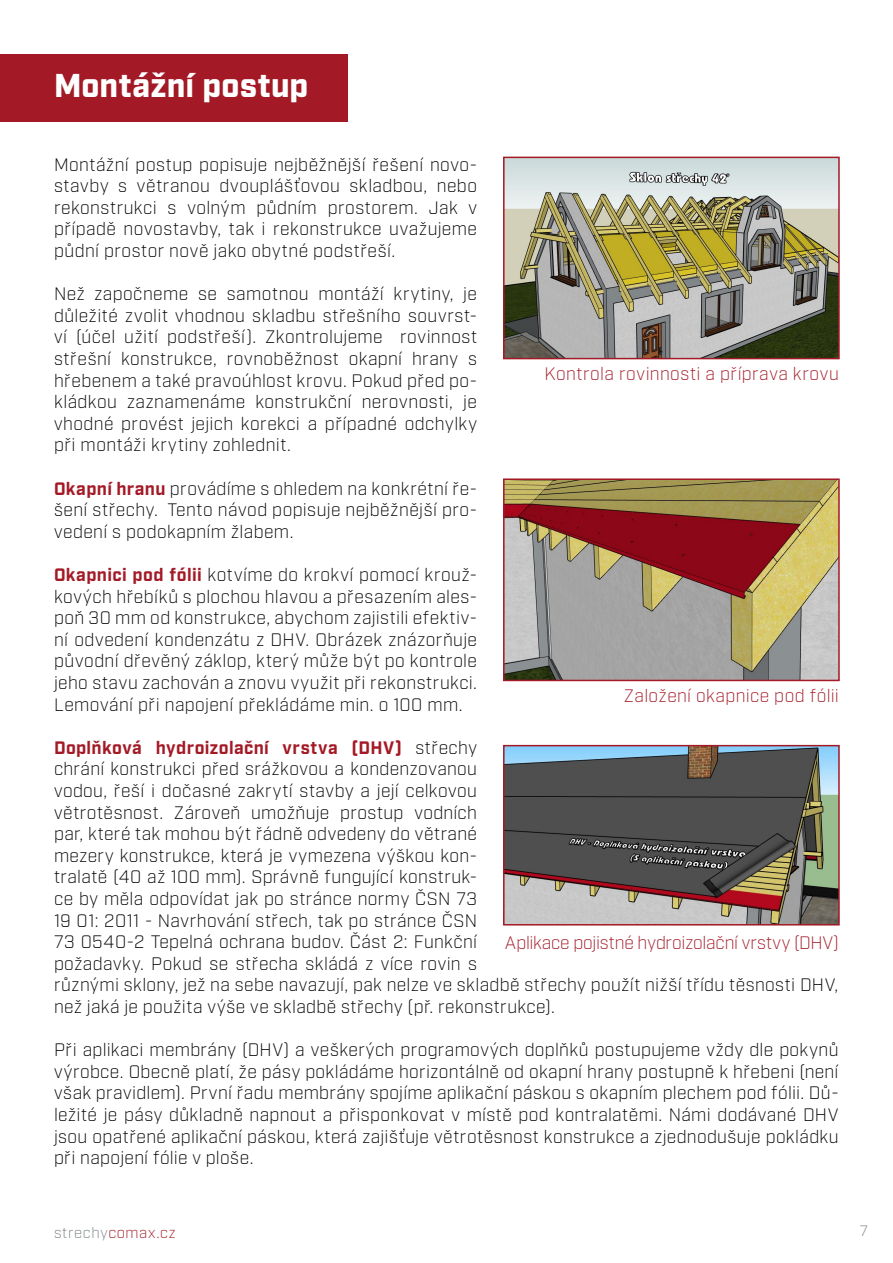
<style>
.page{position:relative;width:893px;height:1263px;background:#fff}
.page>*{position:absolute;margin:0;border:0;box-sizing:border-box;transform-origin:0 0}
.t1{font:900 33px "Industry";letter-spacing:.01em;color:#fff}
.t2{font:300 18px/21.6px "Industry";letter-spacing:.025em;color:#000;text-align:justify}
.t3{font:300 18px "Industry";letter-spacing:.015em;color:#a31926}
.t4{font:300 18px "Industry";letter-spacing:-.01em;color:#a31926}
.t5{font:300 15px "Industry";letter-spacing:.045em;color:#a31926}
.t6{font:300 15px "Industry";color:#7d8386}
.s1{font-weight:700;color:#a31926}
.s2{color:#7d8386}
</style>
<div class="page">
<div style="left:0;top:54px;width:348px;height:68px;background:#a31926"></div>
<img style="left:506px;top:160px;width:331px;height:196px">
<div style="left:503px;top:157px;width:337px;height:202px;border:2px solid #a31926"></div>
<img style="left:506px;top:481px;width:331px;height:197px">
<div style="left:503px;top:478px;width:337px;height:203px;border:2px solid #a31926"></div>
<img style="left:506px;top:748px;width:331px;height:174px">
<div style="left:503px;top:745px;width:337px;height:180px;border:2px solid #a31926"></div>
<h1 class="t1" style="left:54px;top:66px;width:256px">Montážní postup</h1>
<p class="t2" style="left:54px;top:154px;width:425px">Montážní postup popisuje nejběžnější řešení novo&shy;stavby s větranou dvouplášťovou skladbou, nebo rekonstrukci s volným půdním prostorem. Jak v případě novostavby, tak i rekonstrukce uvažujeme půdní prostor nově jako obytné podstřeší.</p>
<p class="t2" style="left:54px;top:283px;width:425px">Než započneme se samotnou montáží krytiny, je důležité zvolit vhodnou skladbu střešního souvrst&shy;ví (účel užití podstřeší). Zkontrolujeme rovinnost střešní konstrukce, rovnoběžnost okapní hrany s hřebenem a také pravoúhlost krovu. Pokud před po&shy;kládkou zaznamenáme konstrukční nerovnosti, je vhodné provést jejich korekci a případné odchylky při montáži krytiny zohlednit.</p>
<p class="t2" style="left:54px;top:478px;width:425px"><span class="s1">Okapní hranu</span> provádíme s ohledem na konkrétní ře&shy;šení střechy. Tento návod popisuje nejběžnější pro&shy;vedení s podokapním žlabem.</p>
<p class="t2" style="left:54px;top:564px;width:425px"><span class="s1">Okapnici pod fólii</span> kotvíme do krokví pomocí krouž&shy;kových hřebíků s plochou hlavou a přesazením ales&shy;poň 30 mm od konstrukce, abychom zajistili efektiv&shy;ní odvedení kondenzátu z DHV. Obrázek znázorňuje původní dřevěný záklop, který může být po kontrole jeho stavu zachován a znovu využit při rekonstrukci.<br>Lemování při napojení překládáme min. o 100 mm.</p>
<p class="t2" style="left:54px;top:737px;width:786px;text-align:left"><span class="s1">Doplňková hydroizolační vrstva (DHV)</span> střechy<br>chrání konstrukci před srážkovou a kondenzovanou<br>vodou, řeší i dočasné zakrytí stavby a její celkovou<br>větrotěsnost. Zároveň umožňuje prostup vodních<br>par, které tak mohou být řádně odvedeny do větrané<br>mezery konstrukce, která je vymezena výškou kon-<br>tralatě (40 až 100 mm). Správně fungující konstruk-<br>ce by měla odpovídat jak po stránce normy ČSN 73<br>19 01: 2011 - Navrhování střech, tak po stránce ČSN<br>73 0540-2 Tepelná ochrana budov. Část 2: Funkční<br>požadavky. Pokud se střecha skládá z více rovin s<br>různými sklony, jež na sebe navazují, pak nelze ve skladbě střechy použít nižší třídu těsnosti DHV, než jaká je použita výše ve skladbě střechy (př. rekonstrukce).</p>
<p class="t2" style="left:54px;top:1039px;width:786px">Při aplikaci membrány (DHV) a veškerých programových doplňků postupujeme vždy dle pokynů výrobce. Obecně platí, že pásy pokládáme horizontálně od okapní hrany postupně k hřebeni (není však pravidlem). První řadu membrány spojíme aplikační páskou s okapním plechem pod fólii. Dů&shy;ležité je pásy důkladně napnout a přisponkovat v místě pod kontralatěmi. Námi dodávané DHV jsou opatřené aplikační páskou, která zajišťuje větrotěsnost konstrukce a zjednodušuje pokládku při napojení fólie v ploše.</p>
<p class="t3" style="left:544px;top:363px;width:296px">Kontrola rovinnosti a příprava krovu</p>
<p class="t3" style="left:624px;top:685px;width:217px">Založení okapnice pod fólii</p>
<p class="t4" style="left:505px;top:932px;width:336px">Aplikace pojistné hydroizolační vrstvy (DHV)</p>
<p class="t5" style="left:54px;top:1224px;width:123px"><span class="s2">strechy</span>comax.cz</p>
<p class="t6" style="left:860px;top:1222px;width:10px">7</p>
</div>
